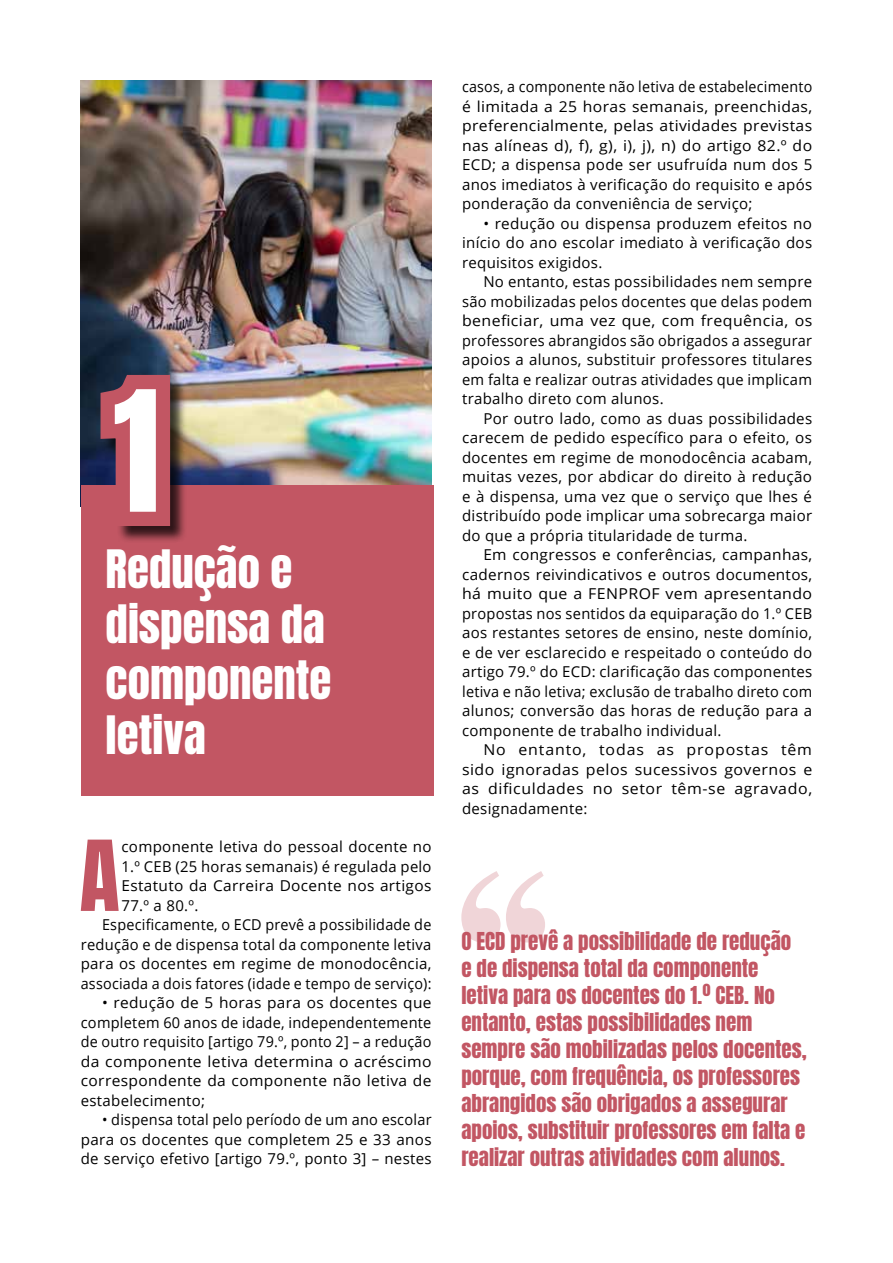
<style>
.page{position:relative;width:893px;height:1263px;background:#fff}
.page>*{position:absolute;margin:0;border:0;box-sizing:border-box;transform-origin:0 0}
.t1{font:82.95px "Anton";color:#c25663}
.t2{font:45px/55.5px "Anton";color:#fff}
.t3{font:21px/27px "Anton";color:#c25663}
.t4{font:15px/19.5px "Open Sans";letter-spacing:.02em;color:#000;text-align:justify}
.t5{font:15px/19.5px "Open Sans";letter-spacing:.02em;color:#000;text-align:justify;scale:.95 1}
.t6{font:15px/19.5px "Open Sans";letter-spacing:.02em;color:#000;text-align:justify;scale:1.06 1}
.t7{font:15px "Open Sans";letter-spacing:.02em;color:#000;scale:.96 1}
</style>
<div class="page">
<svg style="left:461px;top:871px;width:84px;height:71px"></svg>
<img style="left:81px;top:81px;width:351px;height:404px">
<div style="left:81px;top:485px;width:353px;height:311px;background:#c25663"></div>
<div style="left:101px;top:376px;width:86px;height:167px;background:#000;opacity:.75"></div>
<svg style="left:84px;top:337px;width:100px;height:203px"></svg>
<h2 class="t2" style="left:106px;top:544px;width:227px">Redução e dispensa da componente letiva</h2>
<h1 class="t1" style="left:80px;top:834px;width:42px">A</h1>
<p class="t4" style="left:121px;top:837px;width:312px">componente letiva do pessoal docente no</p>
<p class="t4" style="left:121px;top:856px;width:312px">1.º CEB (25 horas semanais) é regulada pelo</p>
<p class="t4" style="left:121px;top:876px;width:311px">Estatuto da Carreira Docente nos artigos</p>
<p class="t4" style="left:121px;top:895px;width:78px">77.º a 80.º.</p>
<p class="t7" style="left:102px;top:915px;width:345px">Especificamente, o ECD prevê a possibilidade de</p>
<p class="t4" style="left:81px;top:934px;width:352px">redução e de dispensa total da componente letiva</p>
<p class="t4" style="left:81px;top:954px;width:352px">para os docentes em regime de monodocência,</p>
<p class="t7" style="left:81px;top:973px;width:367px">associada a dois fatores (idade e tempo de serviço):</p>
<p class="t4" style="left:81px;top:993px;width:352px;text-indent:21px">• redução de 5 horas para os docentes que completem 60 anos de idade, independentemente de outro requisito [artigo 79.º, ponto 2] – a redução da componente letiva determina o acréscimo correspondente da componente não letiva de estabelecimento;</p>
<p class="t4" style="left:81px;top:1110px;width:352px;text-indent:21px">• dispensa total pelo período de um ano escolar para os docentes que completem 25 e 33 anos de serviço efetivo [artigo 79.º, ponto 3] – nestes</p>
<p class="t5" style="left:462px;top:77px;width:370px">casos, a componente não letiva de estabelecimento é limitada a 25 horas semanais, preenchidas, preferencialmente, pelas atividades previstas nas alíneas d), f), g), i), j), n) do artigo 82.º do ECD; a dispensa pode ser usufruída num dos 5 anos imediatos à verificação do requisito e após ponderação da conveniência de serviço;</p>
<p class="t4" style="left:462px;top:213px;width:352px;text-indent:21px">• redução ou dispensa produzem efeitos no início do ano escolar imediato à verificação dos requisitos exigidos.</p>
<p class="t4" style="left:462px;top:272px;width:352px;text-indent:21px">No entanto, estas possibilidades nem sempre são mobilizadas pelos docentes que delas podem beneficiar, uma vez que, com frequência, os professores abrangidos são obrigados a assegurar apoios a alunos, substituir professores titulares em falta e realizar outras atividades que implicam trabalho direto com alunos.</p>
<p class="t4" style="left:462px;top:408px;width:352px;text-indent:21px">Por outro lado, como as duas possibilidades carecem de pedido específico para o efeito, os docentes em regime de monodocência acabam, muitas vezes, por abdicar do direito à redução e à dispensa, uma vez que o serviço que lhes é distribuído pode implicar uma sobrecarga maior do que a própria titularidade de turma.</p>
<p class="t4" style="left:462px;top:545px;width:352px;text-indent:21px">Em congressos e conferências, campanhas, cadernos reivindicativos e outros documentos, há muito que a FENPROF vem apresentando propostas nos sentidos da equiparação do 1.º CEB aos restantes setores de ensino, neste domínio, e de ver esclarecido e respeitado o conteúdo do artigo 79.º do ECD: clarificação das componentes letiva e não letiva; exclusão de trabalho direto com alunos; conversão das horas de redução para a componente de trabalho individual.</p>
<p class="t6" style="left:462px;top:740px;width:332px;text-indent:21px">No entanto, todas as propostas têm sido ignoradas pelos sucessivos governos e as dificuldades no setor têm-se agravado, designadamente:</p>
<p class="t3" style="left:461px;top:929px;width:347px">O ECD prevê a possibilidade de redução e de dispensa total da componente letiva para os docentes do 1.º CEB. No entanto, estas possibilidades nem sempre são mobilizadas pelos docentes, porque, com frequência, os professores abrangidos são obrigados a assegurar apoios, substituir professores em falta e realizar outras atividades com alunos.</p>
</div>
